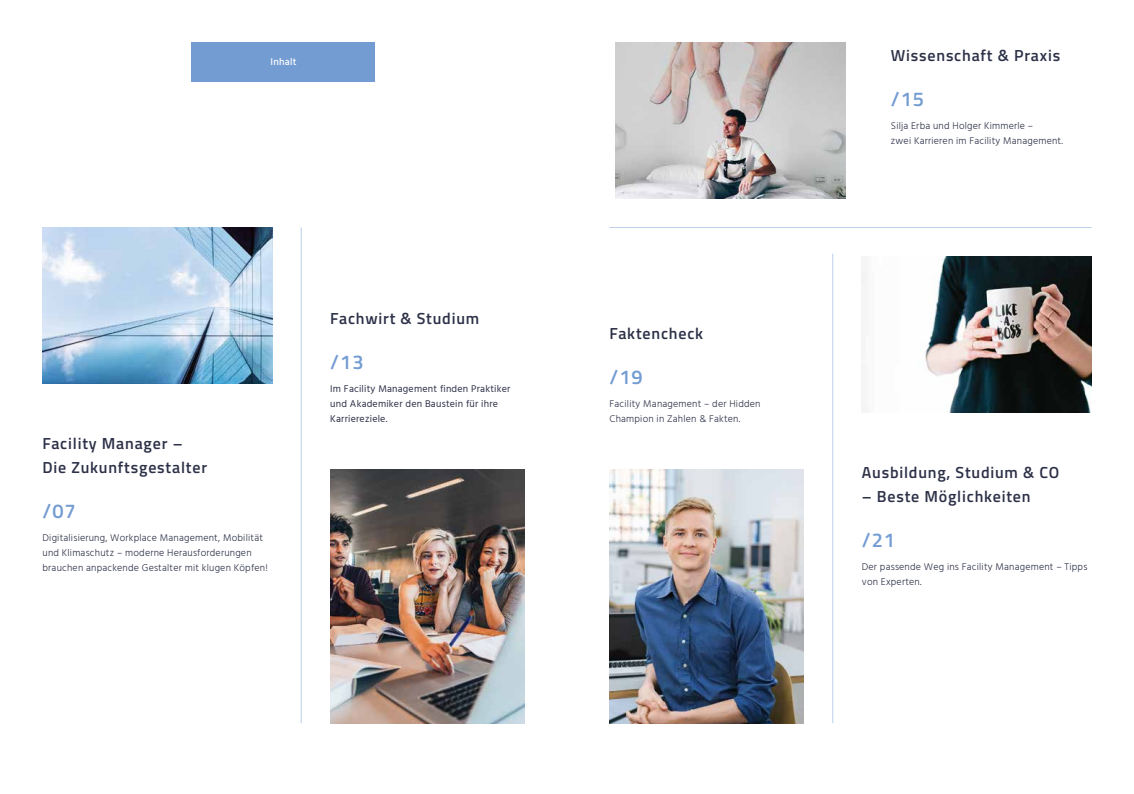
<style>
.page{position:relative;width:1134px;height:794px;background:#fff}
.page>*{position:absolute;margin:0;border:0;box-sizing:border-box;transform-origin:0 0}
.t1{font:600 20px "Titillium Web";letter-spacing:.05em;color:#739cd2}
.t2{font:600 16px/24px "Titillium Web";letter-spacing:.05em;color:#2d3148}
.t3{font:300 10px/15px "Hind Guntur";letter-spacing:.02em;color:#2d3148}
.t4{font:10px/15px "Hind Guntur";letter-spacing:.02em;color:#2d3148}
.t5{font:500 10px "Hind Guntur";letter-spacing:.025em;color:#fff}
</style>
<div class="page">
<div style="left:192px;top:43px;width:183px;height:39px;background:#739cd2"></div>
<hr style="left:609px;top:227px;width:482px;height:1px;background:#739cd2">
<hr style="left:301px;top:227px;width:1px;height:496px;background:#739cd2">
<hr style="left:833px;top:254px;width:1px;height:469px;background:#739cd2">
<img style="left:609px;top:469px;width:195px;height:254px">
<img style="left:330px;top:469px;width:194px;height:254px">
<img style="left:43px;top:227px;width:229px;height:156px">
<img style="left:862px;top:257px;width:229px;height:155px">
<img style="left:616px;top:43px;width:229px;height:155px">
<p class="t5" style="left:270px;top:56px;width:28px">Inhalt</p>
<h2 class="t2" style="left:43px;top:430px;width:166px">Facility Manager –<br>Die Zukunftsgestalter</h2>
<h1 class="t1" style="left:43px;top:496px;width:35px">/07</h1>
<p class="t3" style="left:43px;top:530px;width:227px">Digitalisierung, Workplace Management, Mobilität und Klimaschutz – moderne Herausforderungen brauchen anpackende Gestalter mit klugen Köpfen!</p>
<h2 class="t2" style="left:330px;top:306px;width:150px">Fachwirt &amp; Studium</h2>
<h1 class="t1" style="left:330px;top:347px;width:35px">/13</h1>
<p class="t4" style="left:330px;top:381px;width:182px">Im Facility Management finden Praktiker und Akademiker den Baustein für ihre<br>Karriereziele.</p>
<h2 class="t2" style="left:609px;top:321px;width:95px">Faktencheck</h2>
<h1 class="t1" style="left:609px;top:362px;width:35px">/19</h1>
<p class="t3" style="left:609px;top:396px;width:153px">Facility Management – der Hidden<br>Champion in Zahlen &amp; Fakten.</p>
<h2 class="t2" style="left:891px;top:42px;width:171px">Wissenschaft &amp; Praxis</h2>
<h1 class="t1" style="left:891px;top:84px;width:35px">/15</h1>
<p class="t3" style="left:891px;top:118px;width:173px">Silja Erba und Holger Kimmerle –<br>zwei Karrieren im Facility Management.</p>
<h2 class="t2" style="left:862px;top:459px;width:199px">Ausbildung, Studium &amp; CO</h2>
<h2 class="t2" style="left:862px;top:483px;width:170px">– Beste Möglichkeiten</h2>
<h1 class="t1" style="left:862px;top:525px;width:35px">/21</h1>
<p class="t3" style="left:862px;top:559px;width:227px">Der passende Weg ins Facility Management – Tipps von Experten.</p>
</div>
